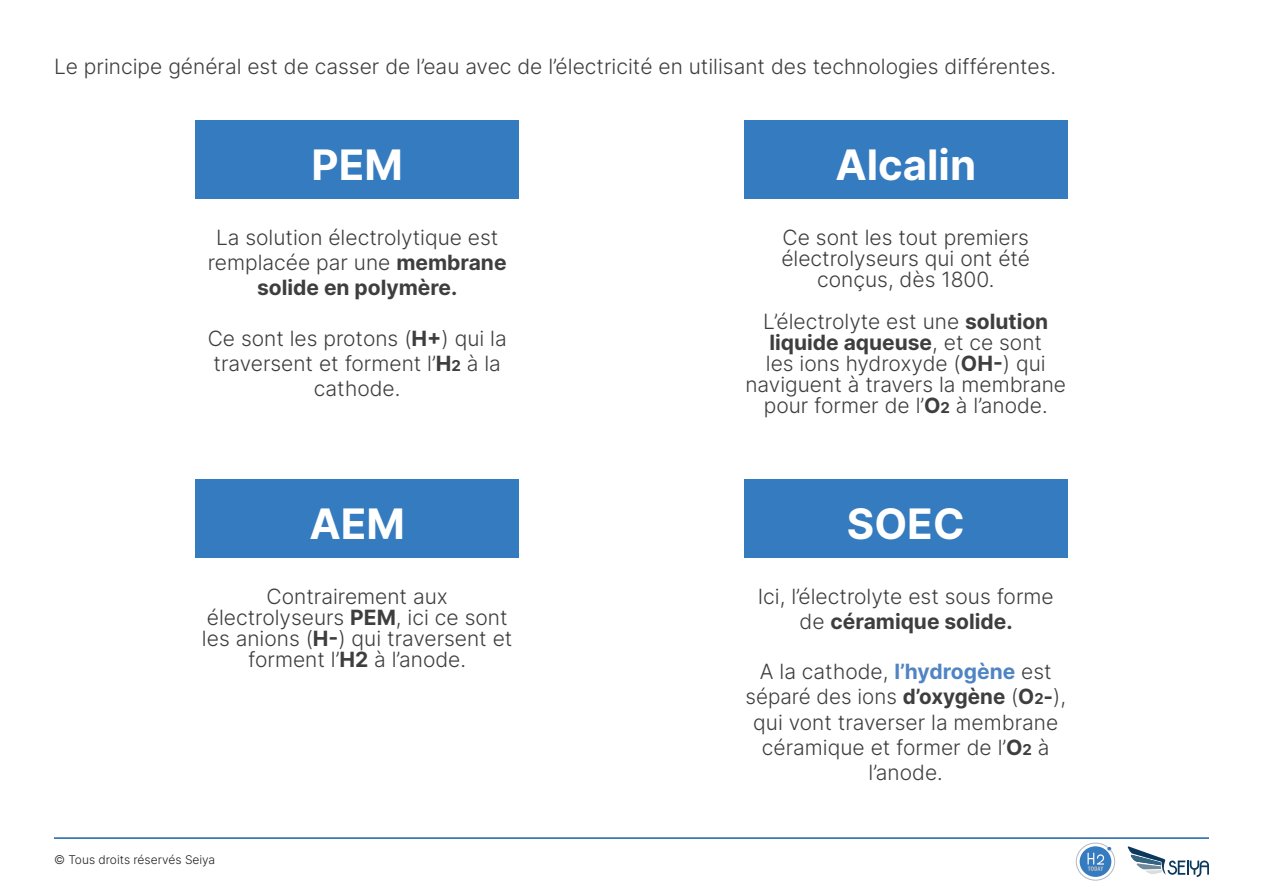
<style>
.page{position:relative;width:1263px;height:893px;background:#fff}
.page>*{position:absolute;margin:0;border:0;box-sizing:border-box;transform-origin:0 0}
.t1{font:700 42px "Inter";color:#fff}
.t2{font:300 21px/25.2px "Inter";color:#3e3e3f;text-align:center}
.t3{font:300 12px "Inter";color:#231f20}
.s1{font-weight:700}
.s2{font-weight:700;font-size:15px}
.s3{font-weight:700;color:#5084c4}
</style>
<div class="page">
<hr style="left:54px;top:837px;width:1155px;height:2px;background:#357bbf">
<svg style="left:1127px;top:846px;width:82px;height:31px"></svg>
<div style="left:1076px;top:843px;width:39px;height:37px;border:1px solid #b2b8c7;border-radius:50%"></div>
<div style="left:1080px;top:846px;width:31px;height:31px;background:#357bbf;border-radius:50%"></div>
<svg style="left:1087px;top:847px;width:24px;height:24px"></svg>
<div style="left:196px;top:120px;width:323px;height:79px;background:#357bbf"></div>
<div style="left:744px;top:120px;width:323px;height:79px;background:#357bbf"></div>
<div style="left:196px;top:479px;width:323px;height:79px;background:#357bbf"></div>
<div style="left:744px;top:479px;width:323px;height:79px;background:#357bbf"></div>
<p class="t2" style="left:54px;top:54px;width:1004px">Le principe général est de casser de l’eau avec de l’électricité en utilisant des technologies différentes.</p>
<p class="t1" style="left:311px;top:134px;width:93px">PEM</p>
<p class="t1" style="left:835px;top:134px;width:142px">Alcalin</p>
<p class="t2" style="left:208px;top:224px;width:300px">La solution électrolytique est remplacée par une <span class="s1">membrane solide en polymère.</span></p>
<p class="t2" style="left:208px;top:325px;width:301px">Ce sont les protons (<span class="s1">H+</span>) qui la traversent et forment l’<span class="s1">H</span><span class="s2">2</span> à la cathode.</p>
<p class="t2" style="left:781px;top:226px;width:250px;line-height:21px">Ce sont les tout premiers électrolyseurs qui ont été conçus, dès 1800.</p>
<p class="t2" style="left:745px;top:310px;width:322px;line-height:21px">L’électrolyte est une <span class="s1">solution liquide aqueuse</span>, et ce sont<br>les ions hydroxyde (<span class="s1">OH-</span>) qui naviguent à travers la membrane pour former de l’<span class="s1">O</span><span class="s2">2</span> à l’anode.</p>
<p class="t1" style="left:309px;top:493px;width:97px">AEM</p>
<p class="t1" style="left:847px;top:493px;width:119px">SOEC</p>
<p class="t2" style="left:202px;top:585px;width:312px;line-height:21px">Contrairement aux électrolyseurs <span class="s1">PEM</span>, ici ce sont les anions (<span class="s1">H-</span>) qui traversent et forment l’<span class="s1">H2</span> à l’anode.</p>
<p class="t2" style="left:758px;top:583px;width:297px">Ici, l’électrolyte est sous forme de <span class="s1">céramique solide.</span></p>
<p class="t2" style="left:745px;top:658px;width:322px">A la cathode, <span class="s3">l’hydrogène</span> est séparé des ions <span class="s1">d’oxygène</span> (<span class="s1">O</span><span class="s2">2</span><span class="s1">-</span>), qui vont traverser la membrane céramique et former de l’<span class="s1">O</span><span class="s2">2</span> à l’anode.</p>
<p class="t3" style="left:54px;top:851px;width:163px">© Tous droits réservés Seiya</p>
</div>
